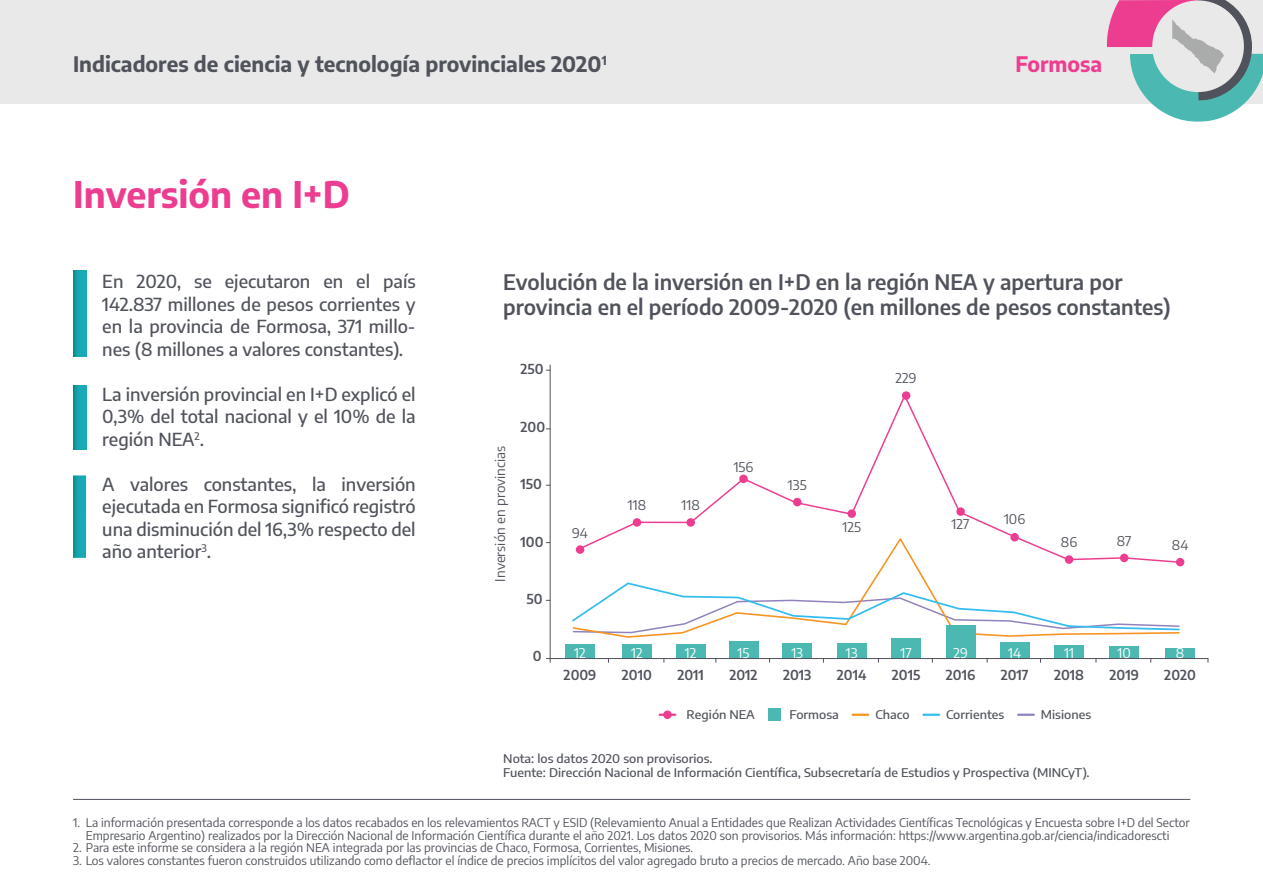
<style>
.page{position:relative;width:1263px;height:893px;background:#fff}
.page>*{position:absolute;margin:0;border:0;box-sizing:border-box;transform-origin:0 0}
.t1{font:700 36px "Encode Sans";color:#ed3d90}
.t2{font:600 21px/25.2px "Encode Sans";color:#50535c}
.t3{font:700 21px "Encode Sans";color:#50535c}
.t4{font:700 21px "Encode Sans";color:#ed3d90}
.t5{font:500 18px/22.5px "Encode Sans";color:#50535c;text-align:justify}
.t6{font:600 13.5px "Encode Sans";color:#50535c}
.t7{font:13.5px "Encode Sans";color:#50535c}
.t8{font:13.5px "Encode Sans";color:#fff}
.t9{font:12px/12.8px "Encode Sans";color:#50535c}
.t10{font:500 12px/14.4px "Encode Sans";color:#50535c;scale:1.05 1}
</style>
<div class="page">
<svg style="left:605px;top:564px;width:575px;height:75px"></svg>
<svg style="left:572px;top:581px;width:608px;height:53px"></svg>
<div style="left:565px;top:644px;width:30px;height:14px;background:#4bb9b1"></div>
<div style="left:622px;top:644px;width:30px;height:14px;background:#4bb9b1"></div>
<div style="left:676px;top:644px;width:30px;height:14px;background:#4bb9b1"></div>
<div style="left:729px;top:641px;width:29px;height:17px;background:#4bb9b1"></div>
<div style="left:782px;top:643px;width:30px;height:15px;background:#4bb9b1"></div>
<div style="left:837px;top:643px;width:30px;height:15px;background:#4bb9b1"></div>
<div style="left:891px;top:638px;width:30px;height:20px;background:#4bb9b1"></div>
<div style="left:946px;top:625px;width:29px;height:33px;background:#4bb9b1"></div>
<div style="left:1000px;top:642px;width:29px;height:16px;background:#4bb9b1"></div>
<div style="left:1054px;top:645px;width:30px;height:13px;background:#4bb9b1"></div>
<div style="left:1109px;top:646px;width:30px;height:12px;background:#4bb9b1"></div>
<div style="left:1165px;top:648px;width:30px;height:10px;background:#4bb9b1"></div>
<div style="left:0;top:0;width:1263px;height:103px;background:#e9e9e9"></div>
<svg style="left:1107px;top:0;width:156px;height:122px"></svg>
<div style="left:1176px;top:558px;width:8px;height:8px;background:#ed3d90;border-radius:50%"></div>
<svg style="left:73px;top:385px;width:13px;height:64px"></svg>
<svg style="left:73px;top:270px;width:13px;height:87px"></svg>
<svg style="left:73px;top:475px;width:13px;height:83px"></svg>
<hr style="left:73px;top:799px;width:1117px;height:1px;background:#50535c">
<hr style="left:550px;top:365px;width:1px;height:297px;background:#50535c">
<svg style="left:660px;top:714px;width:15px;height:2px"></svg>
<div style="left:663px;top:710px;width:9px;height:9px;background:#ed3d90;border-radius:50%"></div>
<div style="left:769px;top:709px;width:12px;height:12px;background:#4bb9b1"></div>
<svg style="left:923px;top:714px;width:16px;height:2px"></svg>
<svg style="left:1018px;top:714px;width:16px;height:2px"></svg>
<svg style="left:853px;top:714px;width:15px;height:2px"></svg>
<hr style="left:546px;top:658px;width:662px;height:1px;background:#50535c">
<svg style="left:575px;top:392px;width:605px;height:172px"></svg>
<h2 class="t3" style="left:73px;top:49px;width:535px">Indicadores de ciencia y tecnología provinciales 2020<sup>1</sup></h2>
<h2 class="t4" style="left:1015px;top:49px;width:88px">Formosa</h2>
<h1 class="t1" style="left:73px;top:168px;width:278px">Inversión en I+D</h1>
<h3 class="t5" style="left:102px;top:270px;width:315px">En 2020, se ejecutaron en el país 142.837 millones de pesos corrientes y en la provincia de Formosa, 371 millo&shy;nes (8 millones a valores constantes).</h3>
<h3 class="t5" style="left:102px;top:382px;width:315px">La inversión provincial en I+D explicó el 0,3% del total nacional y el 10% de la región NEA<sup>2</sup>.</h3>
<h3 class="t5" style="left:102px;top:472px;width:315px">A valores constantes, la inversión ejecutada en Formosa significó registró una disminución del 16,3% respecto del año anterior<sup>3</sup>.</h3>
<h2 class="t2" style="left:503px;top:268px;width:669px">Evolución de la inversión en I+D en la región NEA y apertura por provincia en el período 2009-2020 (en millones de pesos constantes)</h2>
<p class="t6" style="left:520px;top:360px;width:25px">250</p>
<p class="t7" style="left:491px;top:582px;width:137px;rotate:-90deg">Inversión en provincias</p>
<p class="t6" style="left:520px;top:417px;width:26px">200</p>
<p class="t6" style="left:520px;top:474px;width:23px">150</p>
<p class="t6" style="left:520px;top:532px;width:25px">100</p>
<p class="t6" style="left:527px;top:589px;width:18px">50</p>
<p class="t6" style="left:533px;top:647px;width:10px">0</p>
<p class="t7" style="left:572px;top:523px;width:17px">94</p>
<p class="t7" style="left:628px;top:495px;width:20px">118</p>
<p class="t7" style="left:681px;top:495px;width:20px">118</p>
<p class="t7" style="left:734px;top:458px;width:21px">156</p>
<p class="t7" style="left:788px;top:476px;width:20px">135</p>
<p class="t7" style="left:895px;top:369px;width:23px">229</p>
<p class="t7" style="left:842px;top:517px;width:20px">125</p>
<p class="t7" style="left:952px;top:515px;width:19px">127</p>
<p class="t7" style="left:1004px;top:510px;width:23px">106</p>
<p class="t7" style="left:1061px;top:533px;width:18px">86</p>
<p class="t7" style="left:1117px;top:531px;width:16px">87</p>
<p class="t7" style="left:1172px;top:535px;width:18px">84</p>
<p class="t8" style="left:574px;top:643px;width:13px">12</p>
<p class="t8" style="left:631px;top:643px;width:13px">12</p>
<p class="t8" style="left:685px;top:643px;width:13px">12</p>
<p class="t8" style="left:738px;top:643px;width:13px">15</p>
<p class="t8" style="left:791px;top:643px;width:13px">13</p>
<p class="t8" style="left:846px;top:643px;width:13px">13</p>
<p class="t8" style="left:900px;top:643px;width:13px">17</p>
<p class="t8" style="left:953px;top:643px;width:16px">29</p>
<p class="t8" style="left:1008px;top:643px;width:14px">14</p>
<p class="t8" style="left:1064px;top:643px;width:11px">11</p>
<p class="t8" style="left:1117px;top:643px;width:15px">10</p>
<p class="t8" style="left:1176px;top:643px;width:10px">8</p>
<p class="t6" style="left:564px;top:665px;width:34px">2009</p>
<p class="t6" style="left:622px;top:665px;width:32px">2010</p>
<p class="t6" style="left:677px;top:665px;width:28px">2011</p>
<p class="t6" style="left:729px;top:665px;width:30px">2012</p>
<p class="t6" style="left:783px;top:665px;width:30px">2013</p>
<p class="t6" style="left:837px;top:665px;width:31px">2014</p>
<p class="t6" style="left:892px;top:665px;width:30px">2015</p>
<p class="t6" style="left:946px;top:665px;width:31px">2016</p>
<p class="t6" style="left:1001px;top:665px;width:29px">2017</p>
<p class="t6" style="left:1054px;top:665px;width:32px">2018</p>
<p class="t6" style="left:1109px;top:665px;width:31px">2019</p>
<p class="t6" style="left:1164px;top:665px;width:33px">2020</p>
<p class="t10" style="left:686px;top:706px;width:67px">Región NEA</p>
<p class="t10" style="left:789px;top:706px;width:48px">Formosa</p>
<p class="t10" style="left:875px;top:706px;width:34px">Chaco</p>
<p class="t10" style="left:946px;top:706px;width:57px">Corrientes</p>
<p class="t10" style="left:1041px;top:706px;width:49px">Misiones</p>
<p class="t10" style="left:503px;top:751px;width:560px">Nota: los datos 2020 son provisorios.<br>Fuente: Dirección Nacional de Información Científica, Subsecretaría de Estudios y Prospectiva (MINCyT).</p>
<p class="t9" style="left:86px;top:816px;width:1105px;text-indent:-13px">1. La información presentada corresponde a los datos recabados en los relevamientos RACT y ESID (Relevamiento Anual a Entidades que Realizan Actividades Científicas Tecnológicas y Encuesta sobre I+D del Sector<br>Empresario Argentino) realizados por la Dirección Nacional de Información Científica durante el año 2021. Los datos 2020 son provisorios. Más información: https://www.argentina.gob.ar/ciencia/indicadorescti</p>
<p class="t9" style="left:73px;top:841px;width:622px">2. Para este informe se considera a la región NEA integrada por las provincias de Chaco, Formosa, Corrientes, Misiones.</p>
<p class="t9" style="left:73px;top:854px;width:859px">3. Los valores constantes fueron construidos utilizando como deflactor el índice de precios implícitos del valor agregado bruto a precios de mercado. Año base 2004.</p>
</div>
